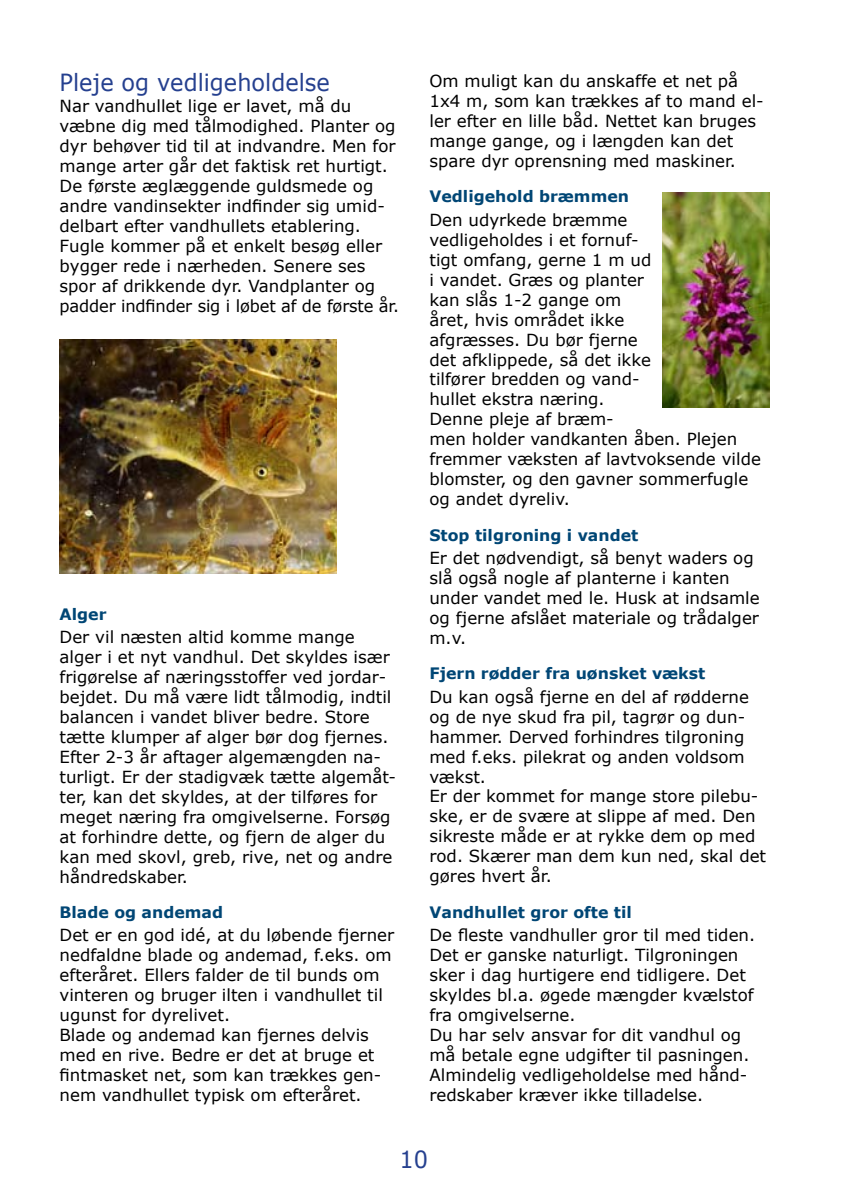
<style>
.page{position:relative;width:844px;height:1191px;background:#fff}
.page>*{position:absolute;margin:0;border:0;box-sizing:border-box;transform-origin:0 0}
.t1{font:23.62px "Verdana";color:#25408f;scale:.95 1}
.t2{font:16.62px/19.9px "Verdana";color:#000}
.t3{font:700 15.75px "Verdana";color:#004675}
</style>
<div class="page">
<img style="left:662px;top:192px;width:107px;height:215px">
<img style="left:60px;top:340px;width:276px;height:233px">
<h1 class="t1" style="left:60px;top:67px;width:286px">Pleje og vedligeholdelse</h1>
<p class="t2" style="left:60px;top:96px;width:341px">Nar vandhullet lige er lavet, må du væbne dig med tålmodighed. Planter og dyr behøver tid til at indvandre. Men for mange arter går det faktisk ret hurtigt.<br>De første æglæggende guldsmede og andre vandinsekter indfinder sig umid&shy;delbart efter vandhullets etablering.<br>Fugle kommer på et enkelt besøg eller bygger rede i nærheden. Senere ses spor af drikkende dyr. Vandplanter og padder indfinder sig i løbet af de første år.</p>
<p class="t3" style="left:60px;top:604px;width:48px">Alger</p>
<p class="t2" style="left:60px;top:626px;width:338px">Der vil næsten altid komme mange alger i et nyt vandhul. Det skyldes især frigørelse af næringsstoffer ved jordar&shy;bejdet. Du må være lidt tålmodig, indtil balancen i vandet bliver bedre. Store tætte klumper af alger bør dog fjernes.<br>Efter 2-3 år aftager algemængden na&shy;turligt. Er der stadigvæk tætte algemåt&shy;ter, kan det skyldes, at der tilføres for meget næring fra omgivelserne. Forsøg at forhindre dette, og fjern de alger du kan med skovl, greb, rive, net og andre håndredskaber.</p>
<p class="t3" style="left:60px;top:902px;width:165px">Blade og andemad</p>
<p class="t2" style="left:60px;top:924px;width:336px">Det er en god idé, at du løbende fjerner nedfaldne blade og andemad, f.eks. om efteråret. Ellers falder de til bunds om vinteren og bruger ilten i vandhullet til ugunst for dyrelivet.<br>Blade og andemad kan fjernes delvis med en rive. Bedre er det at bruge et fintmasket net, som kan trækkes gen&shy;nem vandhullet typisk om efteråret.</p>
<p class="t2" style="left:429px;top:71px;width:336px">Om muligt kan du anskaffe et net på 1x4 m, som kan trækkes af to mand el&shy;ler efter en lille båd. Nettet kan bruges mange gange, og i længden kan det spare dyr oprensning med maskiner.</p>
<p class="t3" style="left:429px;top:187px;width:201px">Vedligehold bræmmen</p>
<p class="t2" style="left:429px;top:209px;width:333px">Den udyrkede bræmme<br>vedligeholdes i et fornuf-<br>tigt omfang, gerne 1 m ud<br>i vandet. Græs og planter<br>kan slås 1-2 gange om<br>året, hvis området ikke<br>afgræsses. Du bør fjerne<br>det afklippede, så det ikke<br>tilfører bredden og vand-<br>hullet ekstra næring.<br>Denne pleje af bræm-<br>men holder vandkanten åben. Plejen fremmer væksten af lavtvoksende vilde blomster, og den gavner sommerfugle og andet dyreliv.</p>
<p class="t3" style="left:429px;top:525px;width:210px">Stop tilgroning i vandet</p>
<p class="t2" style="left:429px;top:547px;width:332px">Er det nødvendigt, så benyt waders og slå også nogle af planterne i kanten under vandet med le. Husk at indsamle og fjerne afslået materiale og trådalger m.v.</p>
<p class="t3" style="left:429px;top:663px;width:277px">Fjern rødder fra uønsket vækst</p>
<p class="t2" style="left:429px;top:686px;width:338px">Du kan også fjerne en del af rødderne og de nye skud fra pil, tagrør og dun&shy;hammer. Derved forhindres tilgroning med f.eks. pilekrat og anden voldsom vækst.<br>Er der kommet for mange store pilebu&shy;ske, er de svære at slippe af med. Den sikreste måde er at rykke dem op med rod. Skærer man dem kun ned, skal det gøres hvert år.</p>
<p class="t3" style="left:429px;top:902px;width:204px">Vandhullet gror ofte til</p>
<p class="t2" style="left:429px;top:924px;width:327px">De fleste vandhuller gror til med tiden.<br>Det er ganske naturligt. Tilgroningen sker i dag hurtigere end tidligere. Det skyldes bl.a. øgede mængder kvælstof fra omgivelserne.<br>Du har selv ansvar for dit vandhul og må betale egne udgifter til pasningen.<br>Almindelig vedligeholdelse med hånd&shy;redskaber kræver ikke tilladelse.</p>
<h1 class="t1" style="left:399px;top:1144px;width:32px">10</h1>
</div>
